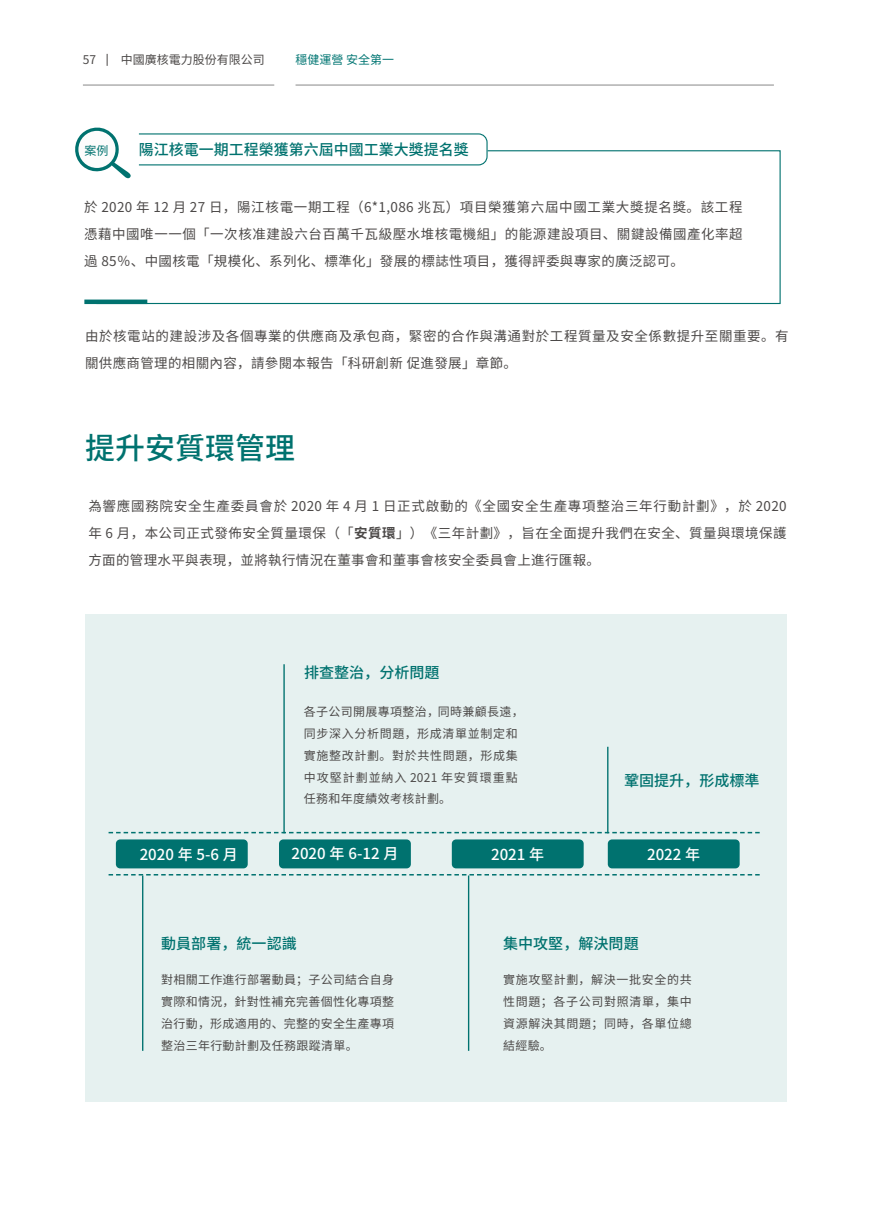
<style>
.page{position:relative;width:893px;height:1212px;background:#fff}
.page>*{position:absolute;margin:0;border:0;box-sizing:border-box;transform-origin:0 0}
.t1{font:500 30px "Source Han Sans CN";color:#00726f}
.t2{font:500 15px "Source Han Sans CN";color:#00726f}
.t3{font:500 15px "Source Han Sans CN";color:#fff}
.t4{font:13.5px/27px "Source Han Sans CN";letter-spacing:.025em;color:#4c4948;text-align:justify}
.t5{font:13.5px/27px "Source Han Sans CN";letter-spacing:.045em;color:#4c4948}
.t6{font:12px/21.9px "Source Han Sans CN";letter-spacing:.025em;color:#4c4948;text-align:justify}
.t7{font:12px/21.9px "Source Han Sans CN";letter-spacing:.05em;color:#4c4948}
.t8{font:12px "Source Han Sans CN";color:#4c4948}
.t9{font:12px "Source Han Sans CN";color:#027673}
.t10{font:12px "Source Han Sans CN";color:#00726f}
.s1{font-weight:700}
</style>
<div class="page">
<hr style="left:83px;top:85px;width:191px;height:1px;background:#898989">
<hr style="left:296px;top:85px;width:478px;height:1px;background:#898989">
<svg style="left:107px;top:54px;width:1px;height:12px"></svg>
<div style="left:85px;top:614px;width:702px;height:487px;background:#e6f1f0"></div>
<div style="left:116px;top:839px;width:132px;height:29px;background:#00726f;border-radius:4px"></div>
<div style="left:279px;top:839px;width:132px;height:29px;background:#00726f;border-radius:4px"></div>
<div style="left:452px;top:839px;width:132px;height:29px;background:#00726f;border-radius:4px"></div>
<div style="left:608px;top:839px;width:132px;height:29px;background:#00726f;border-radius:4px"></div>
<svg style="left:109px;top:832px;width:651px;height:1px"></svg>
<svg style="left:109px;top:874px;width:651px;height:1px"></svg>
<svg style="left:75px;top:127px;width:44px;height:45px"></svg>
<div style="left:78px;top:131px;width:37px;height:37px;background:#fcfcfc;border-radius:50%"></div>
<svg style="left:138px;top:133px;width:350px;height:17px"></svg>
<svg style="left:95px;top:150px;width:686px;height:155px"></svg>
<hr style="left:84px;top:300px;width:63px;height:4px;background:#00726f">
<hr style="left:283px;top:664px;width:2px;height:169px;background:#00726f">
<hr style="left:607px;top:747px;width:1px;height:86px;background:#00726f">
<hr style="left:142px;top:875px;width:1px;height:176px;background:#00726f">
<hr style="left:468px;top:875px;width:1px;height:176px;background:#00726f">
<p class="t6" style="left:83px;top:49px;width:15px">57</p>
<p class="t8" style="left:121px;top:53px;width:145px">中國廣核電力股份有限公司</p>
<p class="t9" style="left:296px;top:53px;width:100px">穩健運營 安全第一</p>
<p class="t10" style="left:84px;top:144px;width:25px">案例</p>
<p class="t2" style="left:139px;top:141px;width:331px">陽江核電一期工程榮獲第六屆中國工業大獎提名獎</p>
<p class="t4" style="left:84px;top:194px;width:660px">於 2020 年 12 月 27 日，陽江核電一期工程（6*1,086 兆瓦）項目榮獲第六屆中國工業大獎提名獎。該工程憑藉中國唯一一個「一次核准建設六台百萬千瓦級壓水堆核電機組」的能源建設項目、關鍵設備國產化率超過 85％、中國核電「規模化、系列化、標準化」發展的標誌性項目，獲得評委與專家的廣泛認可。</p>
<p class="t5" style="left:85px;top:323px;width:705px">由於核電站的建設涉及各個專業的供應商及承包商，緊密的合作與溝通對於工程質量及安全係數提升至關重要。有關供應商管理的相關內容，請參閱本報告「科研創新 促進發展」章節。</p>
<h1 class="t1" style="left:85px;top:431px;width:211px">提升安質環管理</h1>
<p class="t4" style="left:88px;top:493px;width:700px">為響應國務院安全生產委員會於 2020 年 4 月 1 日正式啟動的《全國安全生產專項整治三年行動計劃》，於 2020年 6 月，本公司正式發佈安全質量環保（「<span class="s1">安質環</span>」）《三年計劃》，旨在全面提升我們在安全、質量與環境保護方面的管理水平與表現，並將執行情況在董事會和董事會核安全委員會上進行匯報。</p>
<p class="t2" style="left:304px;top:663px;width:137px">排查整治，分析問題</p>
<p class="t7" style="left:304px;top:701px;width:221px">各子公司開展專項整治，同時兼顧長遠，同步深入分析問題，形成清單並制定和實施整改計劃。對於共性問題，形成集中攻堅計劃並納入 2021 年安質環重點任務和年度績效考核計劃。</p>
<p class="t2" style="left:624px;top:772px;width:137px">鞏固提升，形成標準</p>
<p class="t3" style="left:140px;top:846px;width:100px">2020 年 5-6 月</p>
<p class="t3" style="left:291px;top:845px;width:108px">2020 年 6-12 月</p>
<p class="t3" style="left:491px;top:846px;width:55px">2021 年</p>
<p class="t3" style="left:647px;top:846px;width:55px">2022 年</p>
<p class="t2" style="left:161px;top:935px;width:137px">動員部署，統一認識</p>
<p class="t2" style="left:503px;top:935px;width:137px">集中攻堅，解決問題</p>
<p class="t6" style="left:161px;top:969px;width:235px">對相關工作進行部署動員；子公司結合自身實際和情況，針對性補充完善個性化專項整治行動，形成適用的、完整的安全生產專項整治三年行動計劃及任務跟蹤清單。</p>
<p class="t6" style="left:503px;top:969px;width:190px">實施攻堅計劃，解決一批安全的共性問題；各子公司對照清單，集中資源解決其問題；同時，各單位總結經驗。</p>
</div>
